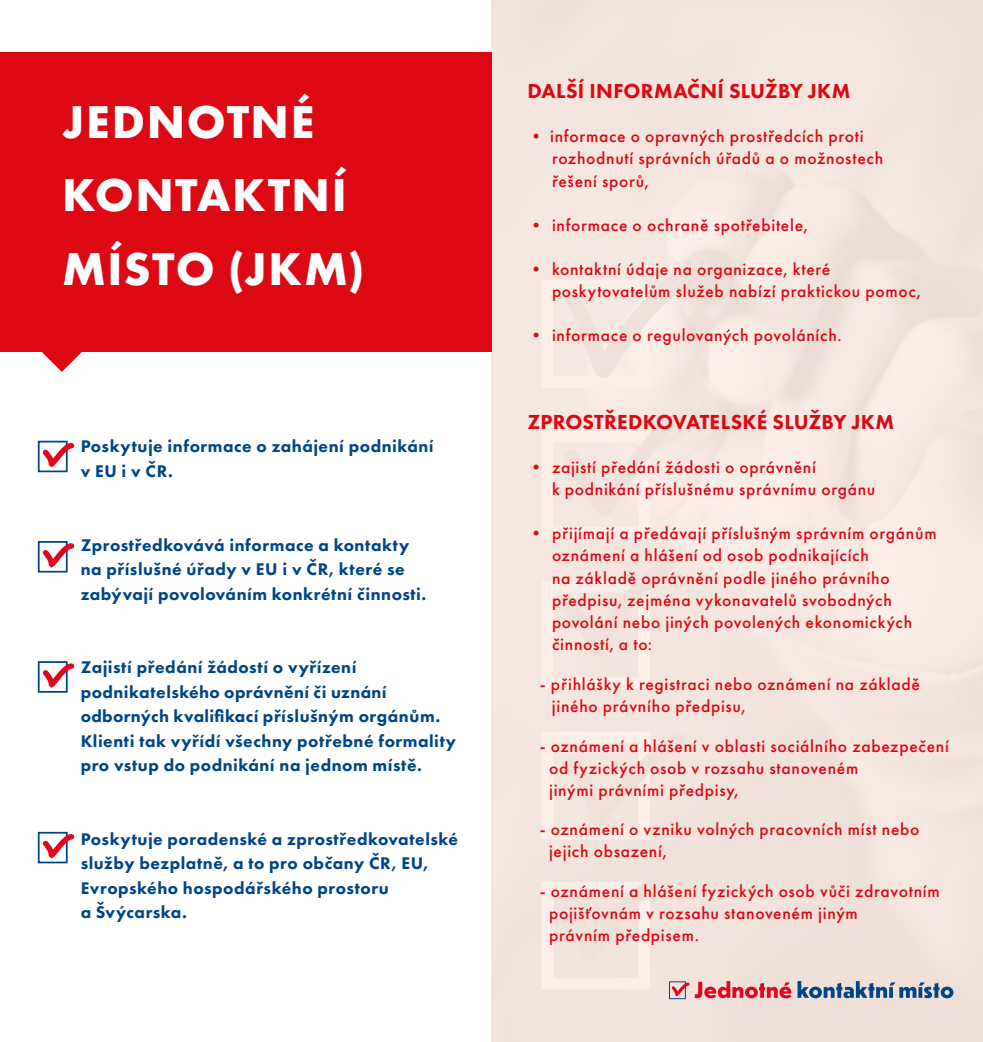
<style>
.page{position:relative;width:983px;height:1042px;background:#fff}
.page>*{position:absolute;margin:0;border:0;box-sizing:border-box;transform-origin:0 0}
.t1{font:700 47.77px/73.5px "Futura PT";letter-spacing:.035em;color:#fff}
.t2{font:800 21px "Futura PT";letter-spacing:.01em;color:#dc0814}
.t3{font:500 17.5px/22.1px "Futura PT";letter-spacing:.04em;color:#dc0814}
.t4{font:800 17.5px/24.5px "Futura PT";letter-spacing:.03em;color:#004587}
</style>
<div class="page">
<div style="left:491px;top:0;width:491px;height:1042px;background:#f4e5de"></div>
<div style="left:0;top:52px;width:491px;height:300px;background:#dc0814"></div>
<svg style="left:42px;top:352px;width:39px;height:20px"></svg>
<div style="left:38px;top:441px;width:30px;height:31px;border:2px solid #004587"></div>
<svg style="left:40px;top:440px;width:35px;height:29px"></svg>
<div style="left:38px;top:541px;width:30px;height:31px;border:2px solid #004587"></div>
<svg style="left:40px;top:541px;width:35px;height:28px"></svg>
<div style="left:38px;top:661px;width:30px;height:32px;border:2px solid #004587"></div>
<svg style="left:40px;top:661px;width:35px;height:28px"></svg>
<div style="left:38px;top:832px;width:30px;height:31px;border:2px solid #004587"></div>
<svg style="left:40px;top:831px;width:35px;height:29px"></svg>
<svg style="left:797px;top:981px;width:156px;height:17px"></svg>
<svg style="left:668px;top:981px;width:123px;height:18px"></svg>
<p class="t1" style="left:62px;top:84px;width:304px">JEDNOTNÉ<br>KONTAKTNÍ<br>MÍSTO (JKM)</p>
<p class="t4" style="left:81px;top:434px;width:354px">Poskytuje informace o zahájení podnikání v EU i v ČR.</p>
<p class="t4" style="left:81px;top:532px;width:347px">Zprostředkovává informace a kontakty na příslušné úřady v EU i v ČR, které se zabývají povolováním konkrétní činnosti.</p>
<p class="t4" style="left:81px;top:655px;width:377px">Zajistí předání žádostí o vyřízení podnikatelského oprávnění či uznání odborných kvalifikací příslušným orgánům.<br>Klienti tak vyřídí všechny potřebné formality pro vstup do podnikání na jednom místě.</p>
<p class="t4" style="left:81px;top:826px;width:379px">Poskytuje poradenské a zprostředkovatelské služby bezplatně, a to pro občany ČR, EU, Evropského hospodářského prostoru<br>a Švýcarska.</p>
<p class="t2" style="left:527px;top:78px;width:324px">DALŠÍ INFORMAČNÍ SLUŽBY JKM</p>
<p class="t3" style="left:552px;top:126px;width:332px;text-indent:-24px">• informace o opravných prostředcích proti rozhodnutí správních úřadů a o možnostech řešení sporů,</p>
<p class="t3" style="left:527px;top:214px;width:282px">• informace o ochraně spotřebitele,</p>
<p class="t3" style="left:552px;top:258px;width:370px;text-indent:-24px">• kontaktní údaje na organizace, které poskytovatelům služeb nabízí praktickou pomoc,</p>
<p class="t3" style="left:527px;top:324px;width:316px">• informace o regulovaných povoláních.</p>
<p class="t2" style="left:527px;top:409px;width:368px">ZPROSTŘEDKOVATELSKÉ SLUŽBY JKM</p>
<p class="t3" style="left:552px;top:456px;width:325px;text-indent:-24px">• zajistí předání žádosti o oprávnění<br>k podnikání příslušnému správnímu orgánu</p>
<p class="t3" style="left:552px;top:522px;width:386px;text-indent:-24px">• přijímají a předávají příslušným správním orgánům oznámení a hlášení od osob podnikajících<br>na základě oprávnění podle jiného právního předpisu, zejména vykonavatelů svobodných povolání nebo jiných povolených ekonomických činností, a to:</p>
<p class="t3" style="left:551px;top:673px;width:369px;text-indent:-12px">- přihlášky k registraci nebo oznámení na základě jiného právního předpisu,</p>
<p class="t3" style="left:549px;top:735px;width:401px;text-indent:-9px">- oznámení a hlášení v oblasti sociálního zabezpečení od fyzických osob v rozsahu stanoveném<br>jinými právními předpisy,</p>
<p class="t3" style="left:549px;top:818px;width:372px;text-indent:-9px">- oznámení o vzniku volných pracovních míst nebo jejich obsazení,</p>
<p class="t3" style="left:549px;top:880px;width:392px;text-indent:-9px">- oznámení a hlášení fyzických osob vůči zdravotním pojišťovnám v rozsahu stanoveném jiným<br>právním předpisem.</p>
</div>
